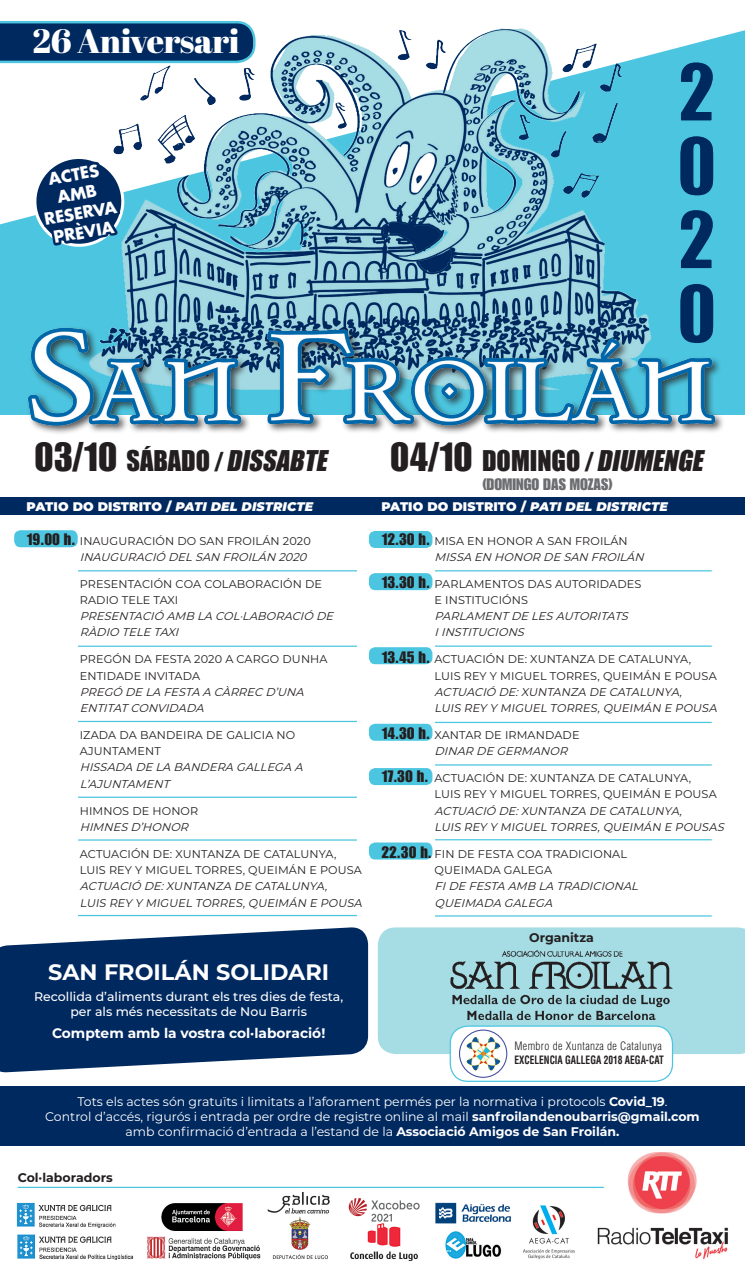
<style>
.page{position:relative;width:745px;height:1276px;background:#fff}
.page>*{position:absolute;margin:0;border:0;box-sizing:border-box;transform-origin:0 0}
.t1{font:73.75px/73.8px "Impact";color:#002960;text-align:justify}
.t2{font:33.75px "Abril Fatface";letter-spacing:-.01em;color:#fff}
.t3{font:italic 26.25px "Impact";color:#231f20}
.t4{font:700 22.38px "Montserrat";color:#fff}
.t5{font:700 16.25px/19.5px "Futura";color:#fff;text-align:center}
.t6{font:16.25px "Impact LT Std";color:#6c6d70}
.t7{font:700 13.75px "Montserrat";color:#fff}
.t8{font:12.5px/15px "Montserrat";color:#fff;text-align:center}
.t9{font:500 12.5px/14.9px "Montserrat";color:#fff;text-align:center}
.t10{font:900 12.5px "Montserrat";letter-spacing:.01em;color:#fff}
.t11{font:700 12.5px "Montserrat";color:#231f20}
.t12{font:11.25px/16.2px "Montserrat";letter-spacing:.01em;color:#231f20}
.t13{font:italic 11.25px/16.2px "Montserrat";color:#231f20}
.t14{font:700 condensed 11.25px "Helvetica";color:#231f20;scale:.84 1}
.t15{font:300 condensed 11.25px "Helvetica";letter-spacing:.035em;color:#231f20}
.s1{font-family:"Impact LT Std";font-style:normal;font-size:39.88px}
.s2{font-style:normal}
.s3{font-family:"Impact LT Std";font-style:normal}
.s4{font-style:italic}
.s5{font-family:"Impact LT Std";font-size:16.25px}
.s6{font-family:"Impact LT Std";font-style:normal;font-size:16.25px}
.s7{font-weight:700}
</style>
<div class="page">
<svg style="left:0;top:30px;width:744px;height:385px;fill:#4cc6e0"></svg>
<img style="left:75px;top:28px;width:589px;height:285px">
<div style="left:14px;top:530px;width:64px;height:17px;background:#4cc6e0;border-radius:6px"></div>
<div style="left:369px;top:531px;width:63px;height:17px;background:#4cc6e0;border-radius:6px"></div>
<div style="left:369px;top:573px;width:63px;height:17px;background:#4cc6e0;border-radius:6px"></div>
<div style="left:369px;top:647px;width:63px;height:17px;background:#4cc6e0;border-radius:6px"></div>
<div style="left:369px;top:724px;width:63px;height:17px;background:#4cc6e0;border-radius:6px"></div>
<div style="left:369px;top:768px;width:63px;height:17px;background:#4cc6e0;border-radius:6px"></div>
<div style="left:369px;top:842px;width:63px;height:17px;background:#4cc6e0;border-radius:6px"></div>
<svg style="left:0;top:21px;width:255px;height:42px;background:#0c3e71"></svg>
<hr style="left:434px;top:839px;width:277px;height:1px;background:#4cc6e0">
<hr style="left:434px;top:764px;width:277px;height:1px;background:#4cc6e0">
<hr style="left:434px;top:722px;width:277px;height:1px;background:#4cc6e0">
<hr style="left:434px;top:645px;width:277px;height:2px;background:#4cc6e0">
<hr style="left:434px;top:570px;width:277px;height:1px;background:#4cc6e0">
<hr style="left:434px;top:915px;width:277px;height:1px;background:#4cc6e0">
<img style="left:523px;top:1205px;width:52px;height:55px">
<div style="left:0;top:1086px;width:744px;height:60px;background:#002960"></div>
<div style="left:0;top:497px;width:744px;height:17px;background:#002960"></div>
<hr style="left:78px;top:915px;width:279px;height:1px;background:#4cc6e0">
<hr style="left:78px;top:839px;width:279px;height:1px;background:#4cc6e0">
<hr style="left:78px;top:796px;width:279px;height:2px;background:#4cc6e0">
<hr style="left:78px;top:721px;width:279px;height:1px;background:#4cc6e0">
<hr style="left:78px;top:645px;width:279px;height:2px;background:#4cc6e0">
<hr style="left:78px;top:570px;width:279px;height:1px;background:#4cc6e0">
<svg style="left:31px;top:109px;width:95px;height:140px"></svg>
<div style="left:678px;top:60px;width:36px;height:63px;background:#4cc6e0"></div>
<div style="left:677px;top:134px;width:38px;height:64px;background:#4cc6e0"></div>
<div style="left:678px;top:208px;width:36px;height:62px;background:#4cc6e0"></div>
<svg style="left:677px;top:282px;width:38px;height:31px"></svg>
<svg style="left:0;top:927px;width:368px;height:146px;background:#224575"></svg>
<img style="left:9px;top:313px;width:722px;height:121px">
<img style="left:597px;top:1152px;width:131px;height:108px">
<img style="left:16px;top:1202px;width:100px;height:26px">
<img style="left:147px;top:1236px;width:114px;height:24px">
<img style="left:17px;top:1234px;width:117px;height:26px">
<img style="left:267px;top:1192px;width:63px;height:22px">
<img style="left:272px;top:1217px;width:56px;height:43px">
<img style="left:350px;top:1221px;width:67px;height:40px">
<img style="left:161px;top:1203px;width:82px;height:28px">
<img style="left:435px;top:1202px;width:77px;height:22px">
<img style="left:445px;top:1231px;width:57px;height:28px">
<svg style="left:348px;top:1198px;width:71px;height:23px"></svg>
<hr style="left:18px;top:1186px;width:585px;height:2px;background:#4cc6e0">
<div style="left:377px;top:927px;width:367px;height:127px;background:#a6dce4"></div>
<img style="left:442px;top:951px;width:238px;height:38px">
<div style="left:450px;top:1026px;width:222px;height:55px;background:#fff;border-radius:18px"></div>
<div style="left:449px;top:1025px;width:223px;height:57px;border:1px solid #4cc6e0;border-radius:18px"></div>
<img style="left:442px;top:993px;width:238px;height:26px">
<svg style="left:458px;top:1029px;width:49px;height:49px"></svg>
<img style="left:466px;top:1036px;width:34px;height:34px">
<h2 class="t2" style="left:32px;top:17px;width:208px">26 Aniversari</h2>
<h3 class="t5" style="left:36px;top:171px;width:75px;rotate:-10deg">ACTES<br>AMB<br>RESERVA<br>PRÈVIA</h3>
<h1 class="t1" style="left:676px;top:53px;width:41px">2<br>0<br>2<br>0</h1>
<h3 class="t3" style="left:35px;top:440px;width:300px"><span class="s1">03/10</span> <span class="s2">SÁBADO</span> <span class="s3">/</span> DISSABTE</h3>
<h3 class="t3" style="left:390px;top:440px;width:320px"><span class="s1">04/10</span> <span class="s2">DOMINGO</span> <span class="s3">/</span> DIUMENGE</h3>
<h3 class="t6" style="left:482px;top:475px;width:132px">(DOMINGO DAS MOZAS)</h3>
<p class="t10" style="left:27px;top:497px;width:288px">PATIO DO DISTRITO / <span class="s4">PATI DEL DISTRICTE</span></p>
<p class="t12" style="left:27px;top:532px;width:285px;text-align:right"><span class="s5">19.00 h.</span> INAUGURACIÓN DO SAN FROILÁN 2020<br><span class="s4">INAUGURACIÓ DELSAN FROILÁN 2020</span></p>
<p class="t12" style="left:80px;top:575px;width:243px">PRESENTACIÓN COA COLABORACIÓN DE<br>RADIO TELE TAXI</p>
<p class="t13" style="left:80px;top:607px;width:258px">PRESENTACIÓ AMB LA COL·LABORACIÓ DE<br>RÀDIO TELE TAXI</p>
<p class="t12" style="left:80px;top:651px;width:249px">PREGÓN DA FESTA 2020 A CARGO DUNHA<br>ENTIDADE INVITADA</p>
<p class="t13" style="left:80px;top:683px;width:229px">PREGÓ DE LA FESTA A CÀRREC D’UNA<br>ENTITATCONVIDADA</p>
<p class="t12" style="left:80px;top:726px;width:217px">IZADA DA BANDEIRA DE GALICIA NO<br>AJUNTAMENT</p>
<p class="t13" style="left:80px;top:759px;width:228px">HISSADA DE LA BANDERA GALLEGA A<br>L’AJUNTAMENT</p>
<p class="t12" style="left:80px;top:802px;width:120px">HIMNOS DE HONOR</p>
<p class="t13" style="left:80px;top:818px;width:114px">HIMNESD’HONOR</p>
<p class="t12" style="left:80px;top:845px;width:283px">ACTUACIÓN DE: XUNTANZA DE CATALUNYA,<br>LUIS REY Y MIGUEL TORRES, QUEIMÁN E POUSA</p>
<p class="t13" style="left:80px;top:877px;width:286px">ACTUACIÓ DE:XUNTANZA DE CATALUNYA,<br>LUIS REY Y MIGUEL TORRES,QUEIMÁN E POUSA</p>
<h3 class="t4" style="left:48px;top:956px;width:282px">SAN FROILÁN SOLIDARI</h3>
<p class="t9" style="left:34px;top:989px;width:310px">Recollida d’aliments durant els tres dies de festa, per als més necessitats de Nou Barris</p>
<p class="t7" style="left:52px;top:1022px;width:274px">Comptem amb la vostra col·laboració!</p>
<p class="t10" style="left:381px;top:497px;width:288px">PATIO DO DISTRITO / <span class="s4">PATI DEL DISTRICTE</span></p>
<p class="t13" style="left:434px;top:532px;width:214px;text-indent:-53px"><span class="s6">12.30 h.</span> <span class="s2">MISA EN HONOR A SAN FROILÁN<br></span>MISSA EN HONOR DE SAN FROILÁN</p>
<p class="t12" style="left:434px;top:575px;width:208px;text-indent:-53px"><span class="s5">13.30 h.</span> PARLAMENTOS DAS AUTORIDADES<br>E INSTITUCIÓNS</p>
<p class="t13" style="left:434px;top:607px;width:198px">PARLAMENTDE LESAUTORITATS<br>IINSTITUCIONS</p>
<p class="t12" style="left:434px;top:651px;width:283px;text-indent:-53px"><span class="s5">13.45 h.</span> ACTUACIÓN DE: XUNTANZA DE CATALUNYA,<br>LUIS REY Y MIGUEL TORRES, QUEIMÁN E POUSA</p>
<p class="t13" style="left:434px;top:683px;width:286px">ACTUACIÓ DE:XUNTANZA DE CATALUNYA,<br>LUIS REY Y MIGUEL TORRES,QUEIMÁN E POUSA</p>
<p class="t12" style="left:434px;top:726px;width:146px;text-indent:-53px"><span class="s5">14.30 h.</span> XANTAR DE IRMANDADE<br><span class="s4">DINAR DE GERMANOR</span></p>
<p class="t12" style="left:434px;top:769px;width:283px;text-indent:-53px"><span class="s5">17.30 h.</span> ACTUACIÓN DE: XUNTANZA DE CATALUNYA,<br>LUIS REY Y MIGUEL TORRES, QUEIMÁN E POUSA</p>
<p class="t13" style="left:434px;top:802px;width:294px">ACTUACIÓ DE:XUNTANZA DE CATALUNYA,<br>LUIS REY Y MIGUEL TORRES,QUEIMÁN E POUSAS</p>
<p class="t12" style="left:434px;top:845px;width:194px;text-indent:-53px"><span class="s5">22.30 h.</span> FIN DE FESTA COA TRADICIONAL<br>QUEIMADA GALEGA</p>
<p class="t13" style="left:434px;top:877px;width:208px">FIDE FESTA AMB LA TRADICIONAL<br>QUEIMADA GALEGA</p>
<p class="t11" style="left:529px;top:929px;width:66px">Organitza</p>
<p class="t15" style="left:514px;top:1039px;width:149px">Membro de Xuntanza de Catalunya</p>
<p class="t14" style="left:514px;top:1052px;width:179px">EXCELENCIA GALLEGA 2018 AEGA-CAT</p>
<p class="t8" style="left:45px;top:1093px;width:655px">Tots els actes són gratuïts i limitats a l’aforament permés per la normativa i protocols <span class="s7">Covid_19</span>.<br>Control d’accés, rigurós i entrada per ordre de registre online al mail <span class="s7">sanfroilandenoubarris@gmail.com </span>amb confirmació d’entrada a l’estand de la <span class="s7">Associació Amigos de San Froilán.</span></p>
<p class="t11" style="left:18px;top:1168px;width:96px">Col·laboradors</p>
</div>
